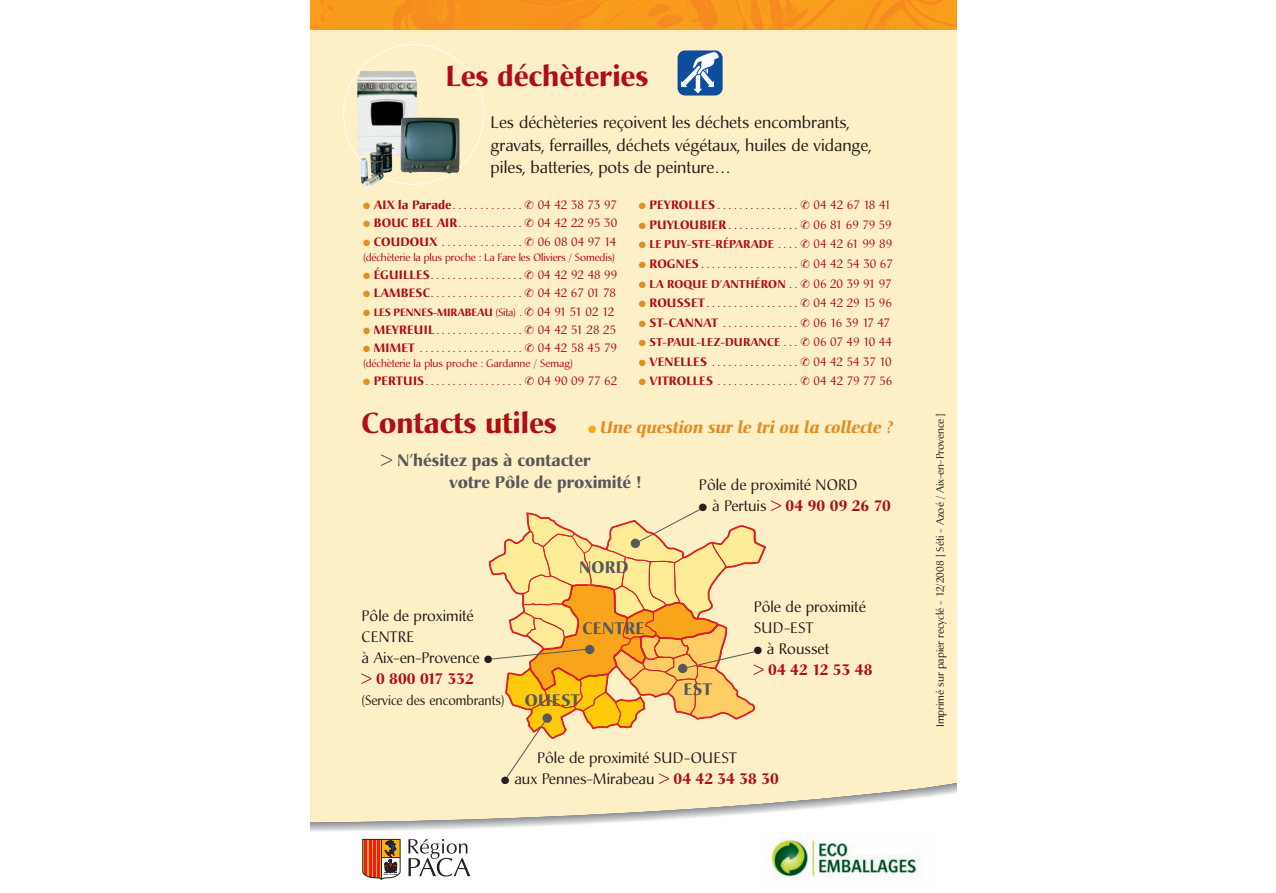
<style>
.page{position:relative;width:1276px;height:893px;background:#fff}
.page>*{position:absolute;margin:0;border:0;box-sizing:border-box;transform-origin:0 0}
.t1{font:700 28.5px "Christiana";color:#b00d15}
.t2{font:16.5px/22.5px "Christiana";color:#231f20}
.t3{font:italic 700 16.5px/33px "Christiana";color:#e28e25}
.t4{font:700 16.5px "Christiana";color:#57585a}
.t5{font:15px/21px "Christiana";color:#231f20}
.t6{font:700 15px/21px "Christiana";color:#b00d15}
.t7{font:13.5px "Christiana";color:#231f20;scale:.95 1}
.t8{font:12px "Christiana";color:#b00d15}
.t9{font:700 11.25px "Christiana";letter-spacing:.01em;color:#b00d15}
.t10{font:10.5px "Christiana";letter-spacing:-.01em;color:#b00d15}
.t11{font:10.5px "Christiana";color:#231f20}
.t12{font:700 10.5px "Christiana";color:#b00d15}
.s1{color:#e28e25}
.s2{font-weight:700}
.s3{font-weight:400}
.s4{font-weight:400;font-size:12px}
.s5{color:#f9a51b}
.s6{font-style:normal;color:#57585a}
.s7{color:#231f20}
.s8{font-weight:400;color:#231f20}
.s9{font-weight:700;color:#b00d15}
</style>
<div class="page">
<div style="left:310px;top:0;width:647px;height:893px;background:#fef0c6"></div>
<div style="left:677px;top:50px;width:45px;height:46px;background:#0d4d9b;border-radius:8px"></div>
<svg style="left:680px;top:51px;width:40px;height:45px"></svg>
<img style="left:310px;top:0;width:647px;height:30px">
<div style="left:310px;top:838px;width:647px;height:55px;background:#fff"></div>
<svg style="left:310px;top:783px;width:647px;height:55px"></svg>
<img style="left:357px;top:71px;width:60px;height:85px">
<img style="left:400px;top:117px;width:59px;height:57px">
<img style="left:360px;top:142px;width:32px;height:46px">
<svg style="left:488px;top:509px;width:278px;height:268px"></svg>
<div style="left:542px;top:713px;width:10px;height:10px;background:#57585a;border-radius:50%"></div>
<div style="left:585px;top:645px;width:9px;height:9px;background:#57585a;border-radius:50%"></div>
<div style="left:630px;top:539px;width:10px;height:9px;background:#57585a;border-radius:50%"></div>
<div style="left:678px;top:664px;width:9px;height:9px;background:#57585a;border-radius:50%"></div>
<svg style="left:408px;top:839px;width:62px;height:37px;background:#cccbcb"></svg>
<svg style="left:362px;top:839px;width:38px;height:41px;background:#bb6b47"></svg>
<div style="left:762px;top:832px;width:178px;height:61px;background:#fff"></div>
<img style="left:771px;top:832px;width:153px;height:46px">
<h1 class="t1" style="left:445px;top:64px;width:204px">Les déchèteries</h1>
<h2 class="t2" style="left:490px;top:113px;width:382px">Les déchèteries reçoivent les déchets encombrants, gravats, ferrailles, déchets végétaux, huiles de vidange, piles, batteries, pots de peinture…</h2>
<p class="t8" style="left:363px;top:200px;width:255px"><span class="s1">●</span> <span class="s2">AIX la Parade</span> . . . . . . . . . . . . . ✆ 04 42 38 73 97</p>
<p class="t8" style="left:363px;top:218px;width:256px"><span class="s1">●</span> <span class="s2">BOUC BEL AIR</span>. . . . . . . . . . . . ✆ 04 42 22 95 30</p>
<p class="t8" style="left:363px;top:236px;width:255px"><span class="s1">●</span> <span class="s2">COUDOUX</span> . . . . . . . . . . . . . . . ✆ 06 08 04 97 14</p>
<p class="t10" style="left:363px;top:253px;width:253px">(déchèterie la plus proche : La Fare les Oliviers / Somedis)</p>
<p class="t8" style="left:363px;top:270px;width:256px"><span class="s1">●</span> <span class="s2">ÉGUILLES</span>. . . . . . . . . . . . . . . . . ✆ 04 42 92 48 99</p>
<p class="t8" style="left:363px;top:288px;width:254px"><span class="s1">●</span> <span class="s2">LAMBESC</span>. . . . . . . . . . . . . . . . . ✆ 04 42 67 01 78</p>
<p class="t12" style="left:363px;top:307px;width:253px"><span class="s1">●</span> LES PENNES-MIRABEAU <span class="s3">(Sita) .</span> ✆ <span class="s4">04 91 51 02 12</span></p>
<p class="t8" style="left:363px;top:324px;width:255px"><span class="s1">●</span> <span class="s2">MEYREUIL</span> . . . . . . . . . . . . . . . . ✆ 04 42 51 28 25</p>
<p class="t8" style="left:363px;top:343px;width:255px"><span class="s1">●</span> <span class="s2">MIMET</span> . . . . . . . . . . . . . . . . . . . ✆ 04 42 58 45 79</p>
<p class="t10" style="left:363px;top:359px;width:211px">(déchèterie la plus proche : Gardanne / Semag)</p>
<p class="t8" style="left:363px;top:376px;width:256px"><span class="s1">●</span> <span class="s2">PERTUIS</span>. . . . . . . . . . . . . . . . . . ✆ 04 90 09 77 62</p>
<p class="t8" style="left:639px;top:200px;width:254px"><span class="s1">●</span> <span class="s2">PEYROLLES</span> . . . . . . . . . . . . . . . ✆ 04 42 67 18 41</p>
<p class="t8" style="left:639px;top:219px;width:254px"><span class="s1">●</span> <span class="s2">PUYLOUBIER</span> . . . . . . . . . . . . . ✆ 06 81 69 79 59</p>
<p class="t9" style="left:639px;top:240px;width:255px"><span class="s1">●</span> LE PUY-STE-RÉPARADE <span class="s4">. . . .</span> ✆ <span class="s4">04 42 61 99 89</span></p>
<p class="t8" style="left:639px;top:259px;width:256px"><span class="s1">●</span> <span class="s2">ROGNES</span> . . . . . . . . . . . . . . . . . . ✆ 04 42 54 30 67</p>
<p class="t9" style="left:639px;top:279px;width:254px"><span class="s1">●</span> LA ROQUE D’ANTHÉRON <span class="s4">. .</span> ✆ <span class="s4">06 20 39 91 97</span></p>
<p class="t8" style="left:639px;top:298px;width:255px"><span class="s1">●</span> <span class="s2">ROUSSET</span> . . . . . . . . . . . . . . . . . ✆ 04 42 29 15 96</p>
<p class="t8" style="left:639px;top:317px;width:253px"><span class="s1">●</span> <span class="s2">ST-CANNAT</span> . . . . . . . . . . . . . . ✆ 06 16 39 17 47</p>
<p class="t9" style="left:639px;top:338px;width:254px"><span class="s1">●</span> ST-PAUL-LEZ-DURANCE <span class="s4">. . .</span> ✆ <span class="s4">06 07 49 10 44</span></p>
<p class="t8" style="left:639px;top:357px;width:254px"><span class="s1">●</span> <span class="s2">VENELLES</span> . . . . . . . . . . . . . . . . ✆ 04 42 54 37 10</p>
<p class="t8" style="left:639px;top:376px;width:255px"><span class="s1">●</span> <span class="s2">VITROLLES</span> . . . . . . . . . . . . . . . ✆ 04 42 79 77 56</p>
<h1 class="t1" style="left:361px;top:411px;width:197px">Contacts utiles</h1>
<h2 class="t3" style="left:381px;top:412px;width:514px;text-indent:207px"><span class="s5">●</span> Une question sur le tri ou la collecte ? <span class="s6">&gt; N’hésitez pas à contacter</span></h2>
<h2 class="t4" style="left:449px;top:476px;width:194px">votre Pôle de proximité !</h2>
<p class="t5" style="left:699px;top:476px;width:160px">Pôle de proximité NORD</p>
<p class="t6" style="left:699px;top:497px;width:194px"><span class="s7">●</span> <span class="s8">à Pertuis</span> &gt; 04 90 09 26 70</p>
<p class="t5" style="left:361px;top:607px;width:132px">Pôle de proximité<br>CENTRE<br>à Aix-en-Provence ● <span class="s9">&gt; 0 800 017 332</span></p>
<p class="t7" style="left:361px;top:695px;width:152px">(Service des encombrants)</p>
<h2 class="t4" style="left:579px;top:560px;width:51px">NORD</h2>
<h2 class="t4" style="left:582px;top:622px;width:64px">CENTRE</h2>
<h2 class="t4" style="left:525px;top:693px;width:57px">OUEST</h2>
<h2 class="t4" style="left:683px;top:682px;width:30px">EST</h2>
<p class="t5" style="left:753px;top:598px;width:114px">Pôle de proximité<br>SUD-EST</p>
<p class="t6" style="left:753px;top:640px;width:120px"><span class="s7">●</span> <span class="s8">à Rousset<br></span>&gt; 04 42 12 53 48</p>
<p class="t5" style="left:537px;top:748px;width:201px">Pôle de proximité SUD-OUEST</p>
<p class="t5" style="left:501px;top:769px;width:279px">● aux Pennes-Mirabeau <span class="s9">&gt; 04 42 34 38 30</span></p>
<p class="t11" style="left:935px;top:727px;width:316px;rotate:-90deg">Imprimé sur papier recyclé - 12/2008 [ Séti - Azoé / Aix-en-Provence ]</p>
</div>
